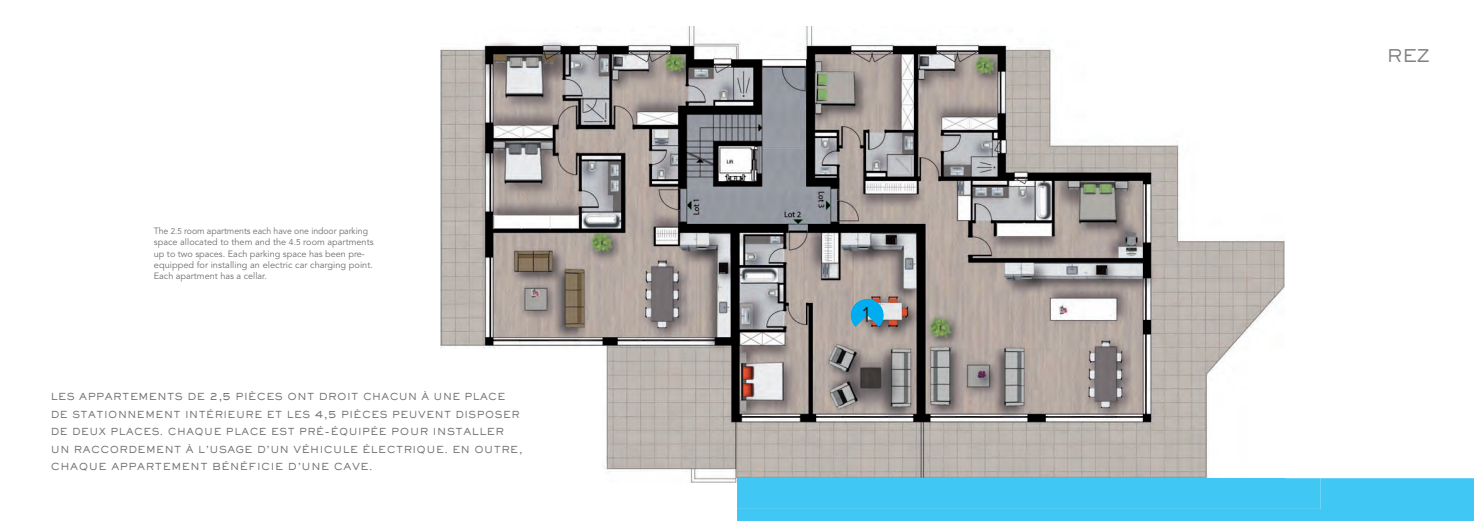
<style>
.page{position:relative;width:1474px;height:521px;background:#fff}
.page>*{position:absolute;margin:0;border:0;box-sizing:border-box;transform-origin:0 0}
.t1{font:24.15px "Politics";color:#231f20}
.t2{font:500 17.32px "Sackers Gothic Std";color:#808285}
.t3{font:500 9.54px/17.5px "Sackers Gothic Std";letter-spacing:.06em;color:#6c6d70}
.t4{font:9.1px/11.4px "Avenir LT";color:#6c6d70;scale:.96 1}
.s1{font-size:8.4px}
.s2{font-size:10.67px}
</style>
<div class="page">
<img style="left:440px;top:26px;width:844px;height:457px">
<div style="left:737px;top:478px;width:736px;height:43px;background:#40c7f4"></div>
<div style="left:737px;top:478px;width:583px;height:31px;background:#40c7f4"></div>
<div style="left:737px;top:478px;width:547px;height:5px;background:#40c7f4"></div>
<svg style="left:850px;top:299px;width:33px;height:28px"></svg>
<p class="t4" style="left:154px;top:225px;width:230px">The <span class="s1">2.5</span> room apartments each have one indoor parking space allocated to them and the <span class="s1">4.5</span> room apartments up to two spaces. Each parking space has been pre&shy;equipped for installing an electric car charging point.<br>Each apartment has a cellar.</p>
<p class="t3" style="left:51px;top:388px;width:473px">LES APPARTEMENTS DE <span class="s2">2,5</span> PIÈCES ONT DROIT CHACUN À UNE PLACE DE STATIONNEMENT INTÉRIEURE ET LES <span class="s2">4,5</span> PIÈCES PEUVENT DISPOSER DE DEUX PLACES. CHAQUE PLACE EST PRÉ-ÉQUIPÉE POUR INSTALLER UN RACCORDEMENT À L’USAGE D’UN VÉHICULE ÉLECTRIQUE. EN OUTRE, CHAQUE APPARTEMENT BÉNÉFICIE D’UNE CAVE.</p>
<h1 class="t1" style="left:862px;top:307px;width:10px">1</h1>
<h2 class="t2" style="left:1386px;top:46px;width:44px">REZ</h2>
</div>
